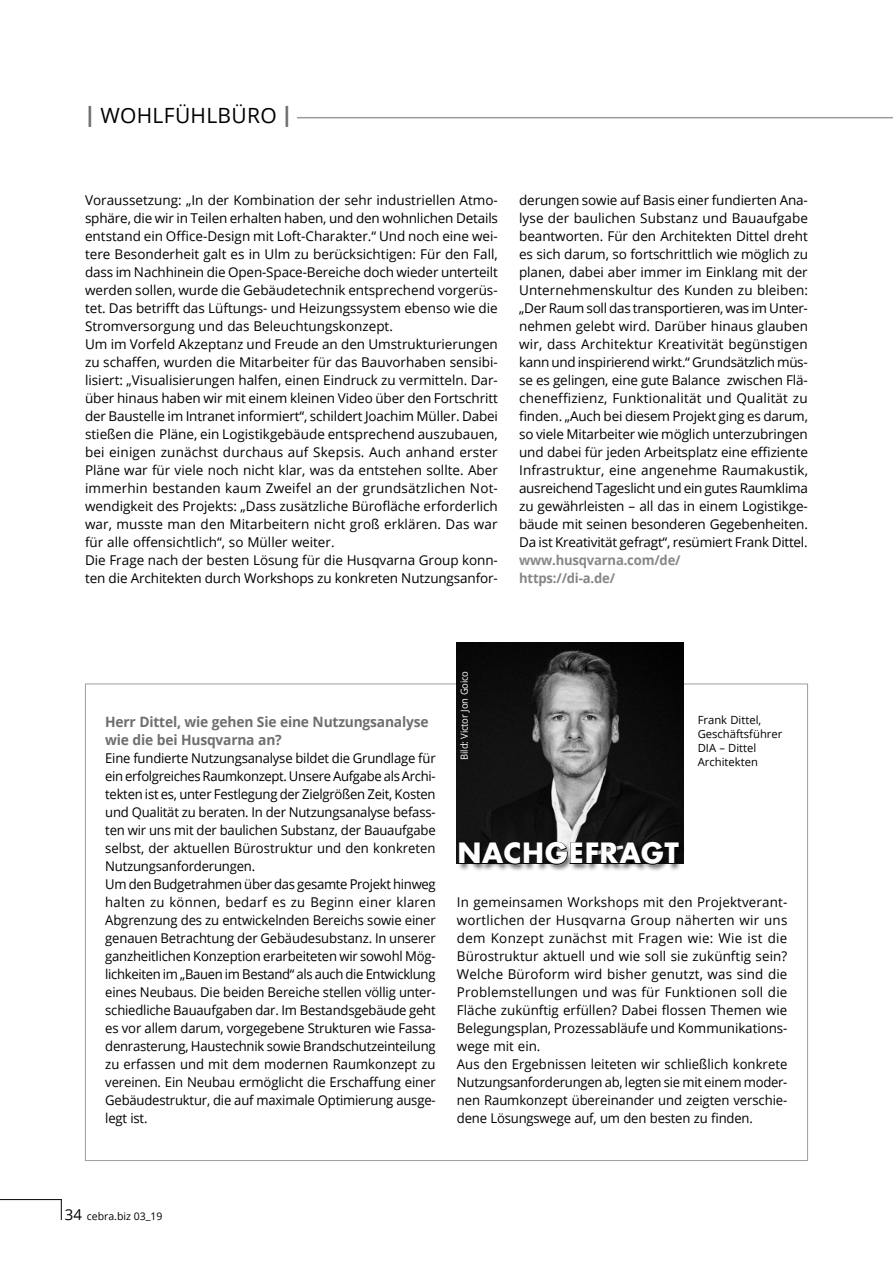
<style>
.page{position:relative;width:893px;height:1263px;background:#fff}
.page>*{position:absolute;margin:0;border:0;box-sizing:border-box;transform-origin:0 0}
.Schriftzug_auf_Bild{font:700 30.75px "Futura";color:#fff}
.t1{font:21px "Open Sans";letter-spacing:.015em;color:#000}
.Frage__Nachgefragt{font:700 14.25px/18px "Open Sans";letter-spacing:-.015em;color:#6f6f6e}
.Fließtext_C_17{font:13.5px/18px "Open Sans";letter-spacing:-.005em;color:#000;text-align:justify}
.Internetadresse_C_17{font:700 13.5px "Open Sans";letter-spacing:-.015em;color:#878786}
.BU_C_17{font:11.25px/14.2px "Open Sans";color:#000}
.t2{font:10.5px "Open Sans";color:#000}
.Fotonachweis_C_17{font:9.75px "Open Sans";letter-spacing:-.015em;color:#fff}
.s1{color:#6f6f6e}
.s2{font-size:15px}
</style>
<div class="page">
<hr style="left:0;top:1199px;width:62px;height:1px;background:#000">
<svg style="left:61px;top:1199px;width:1px;height:21px"></svg>
<hr style="left:170px;top:117px;width:723px;height:1px;background:#9c9d9d">
<div style="left:80px;top:107px;width:217px;height:16px;background:#fff"></div>
<div style="left:85px;top:684px;width:723px;height:477px;background:#fff;border:1px solid #9c9d9d"></div>
<img style="left:457px;top:643px;width:227px;height:221px">
<div style="left:458px;top:841px;width:228px;height:30px;background:#000;opacity:.6"></div>
<svg style="left:458px;top:841px;width:221px;height:24px;background:#1d1d1d"></svg>
<h2 class="t1" style="left:80px;top:101px;width:218px"><span class="s1">|</span>WOHLFÜHLBÜRO<span class="s1">|</span></h2>
<p class="Fließtext_C_17" style="left:85px;top:191px;width:414px">Voraussetzung: „In der Kombination der sehr industriellen Atmo&shy;sphäre, die wir in Teilen erhalten haben, und den wohnlichen Details entstand ein Office-Design mit Loft-Charakter.“ Und noch eine wei&shy;tere Besonderheit galt es in Ulm zu berücksichtigen: Für den Fall, dass im Nachhinein die Open-Space-Bereiche doch wieder unterteilt werden sollen, wurde die Gebäudetechnik entsprechend vorgerüs&shy;tet. Das betrifft das Lüftungs- und Heizungssystem ebenso wie die Stromversorgung und das Beleuchtungskonzept.</p>
<p class="Fließtext_C_17" style="left:85px;top:335px;width:414px">Um im Vorfeld Akzeptanz und Freude an den Umstrukturierungen zu schaffen, wurden die Mitarbeiter für das Bauvorhaben sensibi&shy;lisiert: „Visualisierungen halfen, einen Eindruck zu vermitteln. Dar&shy;über hinaus haben wir mit einem kleinen Video über den Fortschritt der Baustelle im Intranet informiert“, schildert Joachim Müller. Dabei stießen die Pläne, ein Logistikgebäude entsprechend auszubauen, bei einigen zunächst durchaus auf Skepsis. Auch anhand erster Pläne war für viele noch nicht klar, was da entstehen sollte. Aber immerhin bestanden kaum Zweifel an der grundsätzlichen Not&shy;wendigkeit des Projekts: „Dass zusätzliche Bürofläche erforderlich war, musste man den Mitarbeitern nicht groß erklären. Das war für alle offensichtlich“, so Müller weiter.</p>
<p class="Fließtext_C_17" style="left:85px;top:551px;width:414px">Die Frage nach der besten Lösung für die Husqvarna Group konn&shy;ten die Architekten durch Workshops zu konkreten Nutzungsanfor-</p>
<p class="Fließtext_C_17" style="left:519px;top:191px;width:290px">derungen sowie auf Basis einer fundierten Ana&shy;lyse der baulichen Substanz und Bauaufgabe beantworten. Für den Architekten Dittel dreht es sich darum, so fortschrittlich wie möglich zu planen, dabei aber immer im Einklang mit der Unternehmenskultur des Kunden zu bleiben: „Der Raum soll das transportieren, was im Unter&shy;nehmen gelebt wird. Darüber hinaus glauben wir, dass Architektur Kreativität begünstigen kann und inspirierend wirkt.“ Grundsätzlich müs&shy;se es gelingen, eine gute Balance zwischen Flä&shy;cheneffizienz, Funktionalität und Qualität zu finden. „Auch bei diesem Projekt ging es darum, so viele Mitarbeiter wie möglich unterzubringen und dabei für jeden Arbeitsplatz eine effiziente Infrastruktur, eine angenehme Raumakustik, ausreichend Tageslicht und ein gutes Raumklima zu gewährleisten – all das in einem Logistikge&shy;bäude mit seinen besonderen Gegebenheiten.<br>Da ist Kreativität gefragt“, resümiert Frank Dittel.</p>
<p class="Internetadresse_C_17" style="left:519px;top:551px;width:163px">www.husqvarna.com/de/</p>
<p class="Internetadresse_C_17" style="left:519px;top:569px;width:97px">https://di-a.de/</p>
<p class="Frage__Nachgefragt" style="left:105px;top:713px;width:325px">Herr Dittel, wie gehen Sie eine Nutzungsanalyse wie die bei Husqvarna an?</p>
<p class="Fließtext_C_17" style="left:105px;top:749px;width:332px">Eine fundierte Nutzungsanalyse bildet die Grundlage für ein erfolgreiches Raumkonzept. Unsere Aufgabe als Archi&shy;tekten ist es, unter Festlegung der Zielgrößen Zeit, Kosten und Qualität zu beraten. In der Nutzungsanalyse befass&shy;ten wir uns mit der baulichen Substanz, der Bauaufgabe selbst, der aktuellen Bürostruktur und den konkreten Nutzungsanforderungen.</p>
<p class="Fließtext_C_17" style="left:105px;top:875px;width:332px">Um den Budgetrahmen über das gesamte Projekt hinweg halten zu können, bedarf es zu Beginn einer klaren Abgrenzung des zu entwickelnden Bereichs sowie einer genauen Betrachtung der Gebäudesubstanz. In unserer ganzheitlichen Konzeption erarbeiteten wir sowohl Mög&shy;lichkeiten im „Bauen im Bestand“ als auch die Entwicklung eines Neubaus. Die beiden Bereiche stellen völlig unter&shy;schiedliche Bauaufgaben dar. Im Bestandsgebäude geht es vor allem darum, vorgegebene Strukturen wie Fassa&shy;denrasterung, Haustechnik sowie Brandschutzeinteilung zu erfassen und mit dem modernen Raumkonzept zu vereinen. Ein Neubau ermöglicht die Erschaffung einer Gebäudestruktur, die auf maximale Optimierung ausge&shy;legt ist.</p>
<p class="Fotonachweis_C_17" style="left:458px;top:760px;width:91px;rotate:-90deg">Bild: Victor Jon Goico</p>
<p class="BU_C_17" style="left:698px;top:712px;width:86px">Frank Dittel,<br>Geschäftsführer<br>DIA – Dittel<br>Architekten</p>
<p class="Schriftzug_auf_Bild" style="left:457px;top:831px;width:223px">NACHGEFRAGT</p>
<p class="Fließtext_C_17" style="left:457px;top:893px;width:332px">In gemeinsamen Workshops mit den Projektverant&shy;wortlichen der Husqvarna Group näherten wir uns dem Konzept zunächst mit Fragen wie: Wie ist die Bürostruktur aktuell und wie soll sie zukünftig sein?<br>Welche Büroform wird bisher genutzt, was sind die Problemstellungen und was für Funktionen soll die Fläche zukünftig erfüllen? Dabei flossen Themen wie Belegungsplan, Prozessabläufe und Kommunikations&shy;wege mit ein.</p>
<p class="Fließtext_C_17" style="left:457px;top:1055px;width:332px">Aus den Ergebnissen leiteten wir schließlich konkrete Nutzungsanforderungen ab, legten sie mit einem moder&shy;nen Raumkonzept übereinander und zeigten verschie&shy;dene Lösungswege auf, um den besten zu finden.</p>
<p class="t2" style="left:65px;top:1209px;width:99px"><span class="s2">34</span> cebra.biz 03_19</p>
</div>
